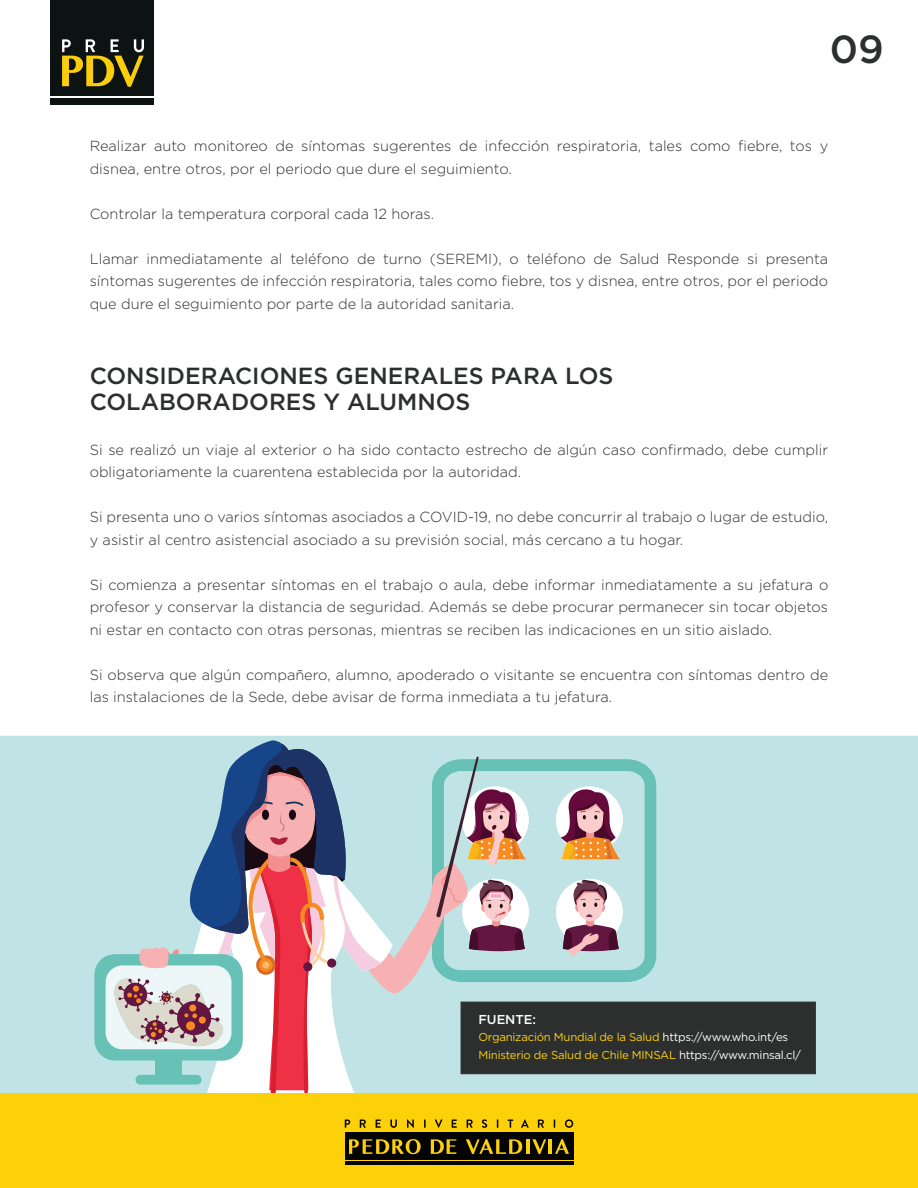
<style>
.page{position:relative;width:918px;height:1188px;background:#fff}
.page>*{position:absolute;margin:0;border:0;box-sizing:border-box;transform-origin:0 0}
.t1{font:500 39.15px "Gotham";color:#2d2f2f}
.t2{font:500 23.25px/26.2px "Gotham";color:#2d2f2f}
.t3{font:300 14.55px/22.5px "Gotham";color:#2d2f2f}
.t4{font:500 12.9px "Gotham";color:#fff}
.t5{font:11.4px/17.1px "Gotham";letter-spacing:-.02em;color:#fdd109}
.s1{color:#fff}
</style>
<div class="page">
<div style="left:0;top:736px;width:918px;height:357px;background:#c0e4e5"></div>
<div style="left:50px;top:0;width:103px;height:95px;background:#0d1213"></div>
<div style="left:50px;top:98px;width:103px;height:7px;background:#0d1213"></div>
<svg style="left:62px;top:39px;width:82px;height:48px"></svg>
<svg style="left:526px;top:759px;width:130px;height:223px;background:#a9dbd9"></svg>
<div style="left:556px;top:787px;width:67px;height:66px;background:#fff;border-radius:50%"></div>
<div style="left:556px;top:879px;width:67px;height:66px;background:#fff;border-radius:50%"></div>
<svg style="left:561px;top:789px;width:59px;height:76px"></svg>
<svg style="left:563px;top:879px;width:56px;height:77px"></svg>
<div style="left:94px;top:954px;width:149px;height:107px;background:#67c1b7;border-radius:21px"></div>
<svg style="left:106px;top:740px;width:420px;height:353px;background:#babec5"></svg>
<div style="left:0;top:1093px;width:918px;height:95px;background:#fdd109"></div>
<hr style="left:345px;top:1162px;width:228px;height:3px;background:#040503">
<div style="left:345px;top:1132px;width:228px;height:28px;background:#040503"></div>
<svg style="left:349px;top:1139px;width:72px;height:15px"></svg>
<svg style="left:431px;top:1139px;width:25px;height:15px"></svg>
<svg style="left:466px;top:1139px;width:56px;height:15px"></svg>
<hr style="left:526px;top:1139px;width:3px;height:15px;background:#fdd109">
<svg style="left:532px;top:1139px;width:14px;height:15px"></svg>
<hr style="left:549px;top:1139px;width:3px;height:15px;background:#fdd109">
<svg style="left:555px;top:1139px;width:14px;height:15px"></svg>
<svg style="left:345px;top:1120px;width:5px;height:8px"></svg>
<svg style="left:360px;top:1120px;width:6px;height:8px"></svg>
<svg style="left:376px;top:1120px;width:5px;height:8px"></svg>
<svg style="left:390px;top:1120px;width:7px;height:8px"></svg>
<svg style="left:407px;top:1119px;width:7px;height:9px"></svg>
<svg style="left:424px;top:1120px;width:2px;height:8px"></svg>
<svg style="left:435px;top:1120px;width:8px;height:8px"></svg>
<svg style="left:452px;top:1120px;width:5px;height:8px"></svg>
<svg style="left:467px;top:1120px;width:6px;height:8px"></svg>
<svg style="left:482px;top:1119px;width:5px;height:9px"></svg>
<svg style="left:508px;top:1120px;width:5px;height:8px"></svg>
<svg style="left:521px;top:1119px;width:8px;height:9px"></svg>
<svg style="left:538px;top:1120px;width:6px;height:8px"></svg>
<svg style="left:565px;top:1119px;width:8px;height:9px"></svg>
<div style="left:461px;top:1002px;width:355px;height:72px;background:#2d2f2f"></div>
<h1 class="t1" style="left:830px;top:23px;width:56px">09</h1>
<p class="t3" style="left:90px;top:134px;width:740px">Realizar auto monitoreo de síntomas sugerentes de infección respiratoria, tales como fiebre, tos y disnea, entre otros, por el periodo que dure el seguimiento.</p>
<p class="t3" style="left:90px;top:202px;width:346px">Controlar la temperatura corporal cada 12 horas.</p>
<p class="t3" style="left:90px;top:247px;width:740px;text-align:justify">Llamar inmediatamente al teléfono de turno (SEREMI), o teléfono de Salud Responde si presenta síntomas sugerentes de infección respiratoria, tales como fiebre, tos y disnea, entre otros, por el periodo que dure el seguimiento por parte de la autoridad sanitaria.</p>
<h2 class="t2" style="left:90px;top:362px;width:525px">CONSIDERACIONES GENERALES PARA LOS<br>COLABORADORES Y ALUMNOS</h2>
<p class="t3" style="left:90px;top:438px;width:740px">Si se realizó un viaje al exterior o ha sido contacto estrecho de algún caso confirmado, debe cumplir obligatoriamente la cuarentena establecida por la autoridad.</p>
<p class="t3" style="left:90px;top:506px;width:740px">Si presenta uno o varios síntomas asociados a COVID-19, no debe concurrir al trabajo o lugar de estudio, y asistir al centro asistencial asociado a su previsión social, más cercano a tu hogar.</p>
<p class="t3" style="left:90px;top:573px;width:740px;text-align:justify">Si comienza a presentar síntomas en el trabajo o aula, debe informar inmediatamente a su jefatura o profesor y conservar la distancia de seguridad. Además se debe procurar permanecer sin tocar objetos ni estar en contacto con otras personas, mientras se reciben las indicaciones en un sitio aislado.</p>
<p class="t3" style="left:90px;top:663px;width:740px">Si observa que algún compañero, alumno, apoderado o visitante se encuentra con síntomas dentro de las instalaciones de la Sede, debe avisar de forma inmediata a tu jefatura.</p>
<p class="t4" style="left:478px;top:1011px;width:59px">FUENTE:</p>
<p class="t5" style="left:478px;top:1029px;width:324px">Organización Mundial de la Salud <span class="s1">https://www.who.int/es<br></span>Ministerio de Salud de Chile MINSAL <span class="s1">https://www.minsal.cl/</span></p>
</div>
